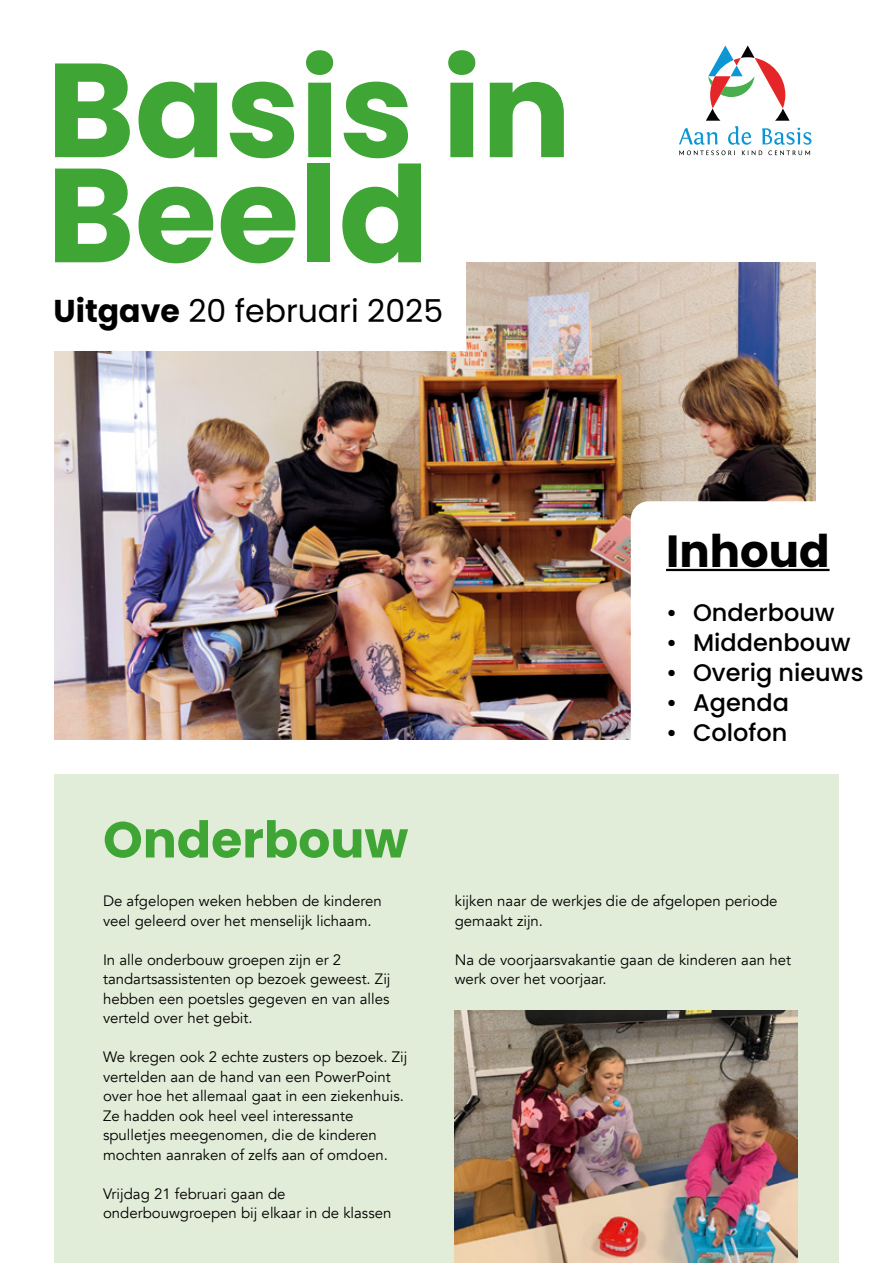
<style>
.page{position:relative;width:893px;height:1263px;background:#fff}
.page>*{position:absolute;margin:0;border:0;box-sizing:border-box;transform-origin:0 0}
.t1{font:700 133.5px/105px "Poppins";color:#3fa535}
.t2{font:700 50.55px "Poppins";color:#3fa535}
.t3{font:700 45px "Poppins";color:#000}
.t4{font:31.5px "Poppins";color:#000}
.t5{font:500 24px "Poppins";color:#000}
.t6{font:15px/19.5px "Avenir";color:#000}
.s1{font-weight:700}
</style>
<div class="page">
<img style="left:54px;top:263px;width:761px;height:477px">
<div style="left:32px;top:164px;width:434px;height:187px;background:#fff"></div>
<svg style="left:631px;top:501px;width:208px;height:274px"></svg>
<svg style="left:679px;top:45px;width:132px;height:110px"></svg>
<hr style="left:666px;top:569px;width:163px;height:2px;background:#000">
<div style="left:54px;top:775px;width:785px;height:488px;background:#e2edd9"></div>
<img style="left:455px;top:1010px;width:342px;height:253px">
<h1 class="t1" style="left:47px;top:59px;width:526px">Basis in<br>Beeld</h1>
<h3 class="t4" style="left:54px;top:292px;width:391px"><span class="s1">Uitgave</span> 20 februari 2025</h3>
<h2 class="t2" style="left:103px;top:810px;width:307px">Onderbouw</h2>
<p class="t6" style="left:103px;top:891px;width:280px">De afgelopen weken hebben de kinderen veel geleerd over het menselijk lichaam.</p>
<p class="t6" style="left:103px;top:950px;width:289px">In alle onderbouw groepen zijn er 2 tandartsassistenten op bezoek geweest. Zij hebben een poetsles gegeven en van alles verteld over het gebit.</p>
<p class="t6" style="left:103px;top:1047px;width:306px">We kregen ook 2 echte zusters op bezoek. Zij vertelden aan de hand van een PowerPoint over hoe het allemaal gaat in een ziekenhuis.<br>Ze hadden ook heel veel interessante spulletjes meegenomen, die de kinderen mochten aanraken of zelfs aan of omdoen.</p>
<p class="t6" style="left:103px;top:1184px;width:290px">Vrijdag 21 februari gaan de onderbouwgroepen bij elkaar in de klassen</p>
<h3 class="t3" style="left:666px;top:525px;width:165px">Inhoud</h3>
<h3 class="t5" style="left:666px;top:599px;width:170px">• Onderbouw</h3>
<h3 class="t5" style="left:666px;top:629px;width:186px">• Middenbouw</h3>
<h3 class="t5" style="left:666px;top:659px;width:199px">• Overig nieuws</h3>
<h3 class="t5" style="left:666px;top:689px;width:124px">• Agenda</h3>
<h3 class="t5" style="left:666px;top:719px;width:123px">• Colofon</h3>
<p class="t6" style="left:455px;top:891px;width:324px">kijken naar de werkjes die de afgelopen periode gemaakt zijn.</p>
<p class="t6" style="left:455px;top:950px;width:338px">Na de voorjaarsvakantie gaan de kinderen aan het werk over het voorjaar.</p>
</div>
